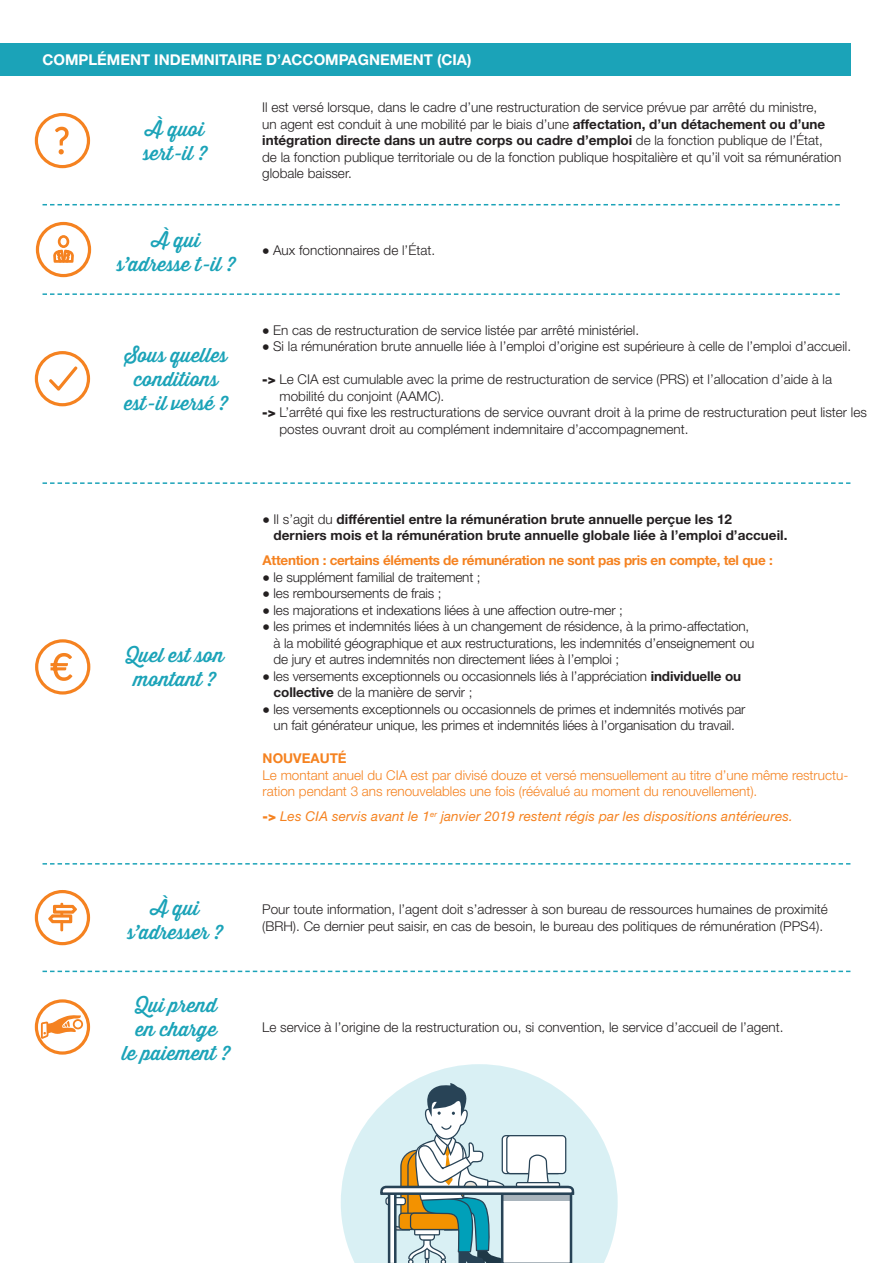
<style>
.page{position:relative;width:893px;height:1263px;background:#fff}
.page>*{position:absolute;margin:0;border:0;box-sizing:border-box;transform-origin:0 0}
.t1{font:500 19.5px/24px "Thirsty Script";color:#1ba3b8;text-align:center}
.t2{font:700 14.85px "Helvetica Neue LT Std";color:#fff}
.t3{font:300 13.5px/16.5px "Helvetica Neue LT Std";color:#231f20}
.t4{font:300 13.5px/16.5px "Helvetica Neue LT Std";color:#f58220}
.t5{font:700 13.5px/16.5px "Helvetica Neue LT Std";color:#231f20}
.t6{font:italic 13.5px "Helvetica Neue LT Std";letter-spacing:.01em;color:#f58220}
.t7{font:700 13.5px "Helvetica Neue LT Std";letter-spacing:-.02em;color:#f58220}
.t8{font:700 13.5px "Helvetica Neue LT Std";color:#f58220}
.s1{font-weight:700}
.s2{font-family:"Circular Std";font-weight:400}
.s3{font-weight:900}
.s4{font-weight:300}
.s5{font-weight:900;font-style:normal}
</style>
<div class="page">
<svg style="left:341px;top:1104px;width:277px;height:159px;fill:#d9f0f4"></svg>
<svg style="left:379px;top:1064px;width:197px;height:199px"></svg>
<div style="left:0;top:44px;width:850px;height:32px;background:#1ba3b8"></div>
<svg style="left:34px;top:112px;width:57px;height:57px"></svg>
<svg style="left:43px;top:863px;width:807px;height:1px"></svg>
<svg style="left:43px;top:971px;width:807px;height:1px"></svg>
<svg style="left:43px;top:482px;width:807px;height:2px"></svg>
<svg style="left:35px;top:221px;width:805px;height:74px"></svg>
<svg style="left:43px;top:204px;width:797px;height:1px"></svg>
<svg style="left:34px;top:890px;width:57px;height:56px"></svg>
<svg style="left:35px;top:639px;width:56px;height:56px"></svg>
<svg style="left:34px;top:351px;width:57px;height:56px"></svg>
<svg style="left:34px;top:999px;width:57px;height:56px"></svg>
<p class="t2" style="left:43px;top:50px;width:430px">COMPLÉMENT INDEMNITAIRE D’ACCOMPAGNEMENT (CIA)</p>
<p class="t3" style="left:262px;top:99px;width:581px">Il est versé lorsque, dans le cadre d’une restructuration de service prévue par arrêté du ministre,<br>un agent est conduit à une mobilité par le biais d’une <span class="s1">affectation, d’un détachement ou d’une intégration directe dans un autre corps ou cadre d’emploi</span> de la fonction publique de l’État,<br>de la fonction publique territoriale ou de la fonction publique hospitalière et qu’il voit sa rémunération globale baisser.</p>
<p class="t1" style="left:143px;top:117px;width:66px;text-align:left">À quoi sert-il ?</p>
<p class="t1" style="left:152px;top:228px;width:50px">À qui</p>
<p class="t1" style="left:117px;top:252px;width:121px">s’adresse t-il ?</p>
<p class="t1" style="left:124px;top:343px;width:105px">Sous quelles conditions est-il versé ?</p>
<p class="t3" style="left:262px;top:242px;width:174px"><span class="s2">•</span> Aux fonctionnaires de l’État.</p>
<p class="t3" style="left:262px;top:321px;width:378px"><span class="s2">•</span> En cas de restructuration de service listée par arrêté ministériel.</p>
<p class="t3" style="left:262px;top:338px;width:590px"><span class="s2">•</span> Si la rémunération brute annuelle liée à l’emploi d’origine est supérieure à celle de l’emploi d’accueil.</p>
<p class="t3" style="left:280px;top:371px;width:554px;text-indent:-17px"><span class="s3">-&gt;</span> Le CIA est cumulable avec la prime de restructuration de service (PRS) et l’allocation d’aide à la mobilité du conjoint (AAMC).</p>
<p class="t3" style="left:280px;top:404px;width:589px;text-indent:-17px"><span class="s3">-&gt;</span> L’arrêté qui fixe les restructurations de service ouvrant droit à la prime de restructuration peut lister les postes ouvrant droit au complément indemnitaire d’accompagnement.</p>
<p class="t1" style="left:126px;top:643px;width:100px">Quel est son montant ?</p>
<p class="t1" style="left:127px;top:896px;width:97px">À qui s’adresser ?</p>
<p class="t1" style="left:122px;top:993px;width:110px">Qui prend<br>en charge<br>le paiement ?</p>
<p class="t5" style="left:274px;top:510px;width:515px;text-indent:-11px"><span class="s2">•</span> <span class="s4">Il s’agit du</span> différentiel entre la rémunération brute annuelle perçue les 12 derniers mois et la rémunération brute annuelle globale liée à l’emploi d’accueil.</p>
<p class="t7" style="left:263px;top:552px;width:512px">Attention : certains éléments de rémunération ne sont pas pris en compte, tel que :</p>
<p class="t3" style="left:263px;top:568px;width:219px"><span class="s2">•</span> le supplément familial de traitement ;</p>
<p class="t3" style="left:263px;top:585px;width:180px"><span class="s2">•</span> les remboursements de frais ;</p>
<p class="t3" style="left:263px;top:601px;width:362px"><span class="s2">•</span> les majorations et indexations liées à une affection outre-mer ;</p>
<p class="t3" style="left:274px;top:618px;width:482px;text-indent:-11px"><span class="s2">•</span> les primes et indemnités liées à un changement de résidence, à la primo-affectation, à la mobilité géographique et aux restructurations, les indemnités d’enseignement ou de jury et autres indemnités non directement liées à l’emploi ;</p>
<p class="t3" style="left:274px;top:667px;width:469px;text-indent:-11px"><span class="s2">•</span> les versements exceptionnels ou occasionnels liés à l’appréciation <span class="s1">individuelle ou collective</span> de la manière de servir ;</p>
<p class="t3" style="left:263px;top:700px;width:484px;text-align:center"><span class="s2">•</span> les versements exceptionnels ou occasionnels de primes et indemnités motivés par un fait générateur unique, les primes et indemnités liées à l’organisation du travail.</p>
<p class="t8" style="left:263px;top:750px;width:86px">NOUVEAUTÉ</p>
<p class="t4" style="left:263px;top:766px;width:587px">Le montant anuel du CIA est par divisé douze et versé mensuellement au titre d’une même restructu&shy;ration pendant 3 ans renouvelables une fois (réévalué au moment du renouvellement).</p>
<p class="t6" style="left:263px;top:808px;width:532px"><span class="s5">-&gt;</span> Les CIA servis avant le 1<sup>er</sup> janvier 2019 restent régis par les dispositions antérieures.</p>
<p class="t3" style="left:262px;top:901px;width:567px">Pour toute information, l’agent doit s’adresser à son bureau de ressources humaines de proximité (BRH). Ce dernier peut saisir, en cas de besoin, le bureau des politiques de rémunération (PPS4).</p>
<p class="t3" style="left:262px;top:1018px;width:523px">Le service à l’origine de la restructuration ou, si convention, le service d’accueil de l’agent.</p>
</div>
